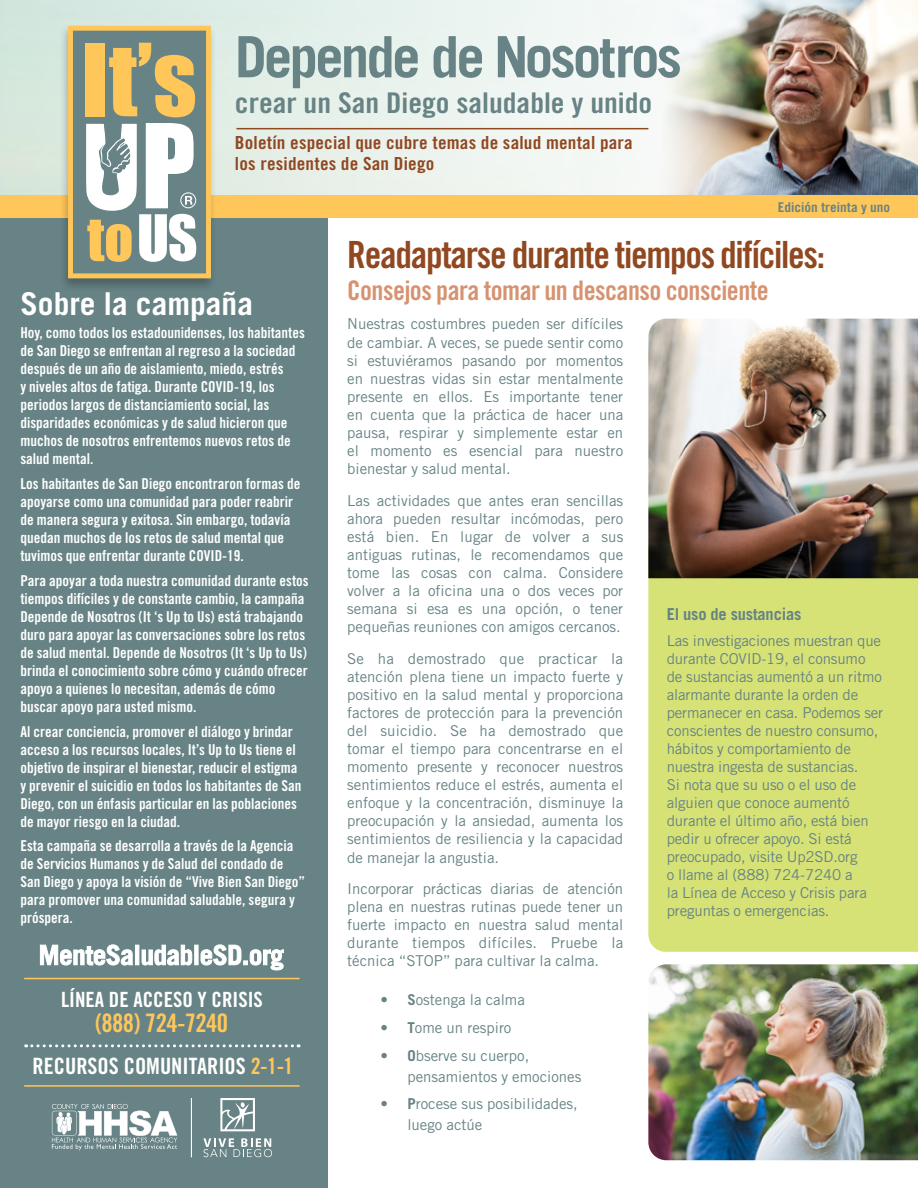
<style>
.page{position:relative;width:918px;height:1188px;background:#fff}
.page>*{position:absolute;margin:0;border:0;box-sizing:border-box;transform-origin:0 0}
.t1{font:700 57px "Trade Gothic LT Std";letter-spacing:-.05em;color:#678385}
.t2{font:37.5px "Trade Gothic LT Std Bd Cn 20";letter-spacing:-.035em;color:#904821}
.t3{font:700 31.5px "Trade Gothic LT Std";color:#fff}
.t4{font:28.5px "Trade Gothic LT Std Bd Cn 20";color:#678385;scale:1.09 1}
.t5{font:27px "Trade Gothic LT Std Bd Cn 20";letter-spacing:-.02em;color:#d79270}
.t6{font:25.5px "Trade Gothic LT Std Bd Cn 20";letter-spacing:-.025em;color:#ffc75a}
.t7{font:22.5px "Trade Gothic LT Std Bd Cn 20";color:#fff}
.t8{font:21px "Trade Gothic LT Std Bd Cn 20";color:#fff}
.t9{font:18px/21px "Trade Gothic LT Std Bd Cn 20";letter-spacing:.01em;color:#904821;scale:1.07 1}
.t10{font:700 16.5px "Trade Gothic LT Std";letter-spacing:-.01em;color:#678385}
.t11{font:15px/18px "Trade Gothic LT Std";letter-spacing:-.01em;color:#678385;text-align:justify}
.t12{font:15px/18px "Trade Gothic LT Std Bd Cn 20";color:#fff}
.t13{font:13.5px "Trade Gothic LT Std Bd Cn 20";color:#678385;scale:1.11 1}
.s1{color:#ffc75a}
.s2{font-weight:700}
</style>
<div class="page">
<div style="left:0;top:211px;width:327px;height:977px;background:#678385"></div>
<div style="left:648px;top:578px;width:270px;height:374px;background:#d6e275"></div>
<img style="left:564px;top:0;width:354px;height:195px">
<div style="left:0;top:195px;width:918px;height:23px;background:#ffc75a"></div>
<div style="left:59px;top:24px;width:158px;height:268px;background:#000;opacity:.25"></div>
<svg style="left:68px;top:26px;width:143px;height:252px"></svg>
<img style="left:648px;top:319px;width:270px;height:259px">
<img style="left:648px;top:964px;width:270px;height:196px">
<hr style="left:236px;top:128px;width:412px;height:1px;background:#904821">
<svg style="left:26px;top:1044px;width:273px;height:3px"></svg>
<hr style="left:24px;top:1085px;width:276px;height:2px;background:#ffc75a">
<hr style="left:24px;top:978px;width:276px;height:1px;background:#ffc75a">
<svg style="left:40px;top:944px;width:93px;height:21px"></svg>
<hr style="left:135px;top:945px;width:4px;height:20px;background:#fff">
<svg style="left:142px;top:945px;width:50px;height:20px"></svg>
<svg style="left:194px;top:945px;width:4px;height:20px"></svg>
<svg style="left:201px;top:944px;width:83px;height:26px"></svg>
<svg style="left:52px;top:1104px;width:125px;height:46px"></svg>
<svg style="left:203px;top:1138px;width:69px;height:19px"></svg>
<svg style="left:220px;top:1098px;width:35px;height:33px"></svg>
<hr style="left:191px;top:1098px;width:1px;height:59px;background:#fff">
<h1 class="t1" style="left:235px;top:22px;width:448px">Depende de Nosotros</h1>
<h3 class="t4" style="left:235px;top:86px;width:384px">crear un San Diego saludable y unido</h3>
<p class="t9" style="left:235px;top:132px;width:373px">Boletín especial que cubre temas de salud mental para los residentes de San Diego</p>
<p class="t13" style="left:778px;top:199px;width:103px">Edición treinta y uno</p>
<h3 class="t3" style="left:20px;top:284px;width:234px">Sobre la campaña</h3>
<p class="t12" style="left:20px;top:324px;width:286px">Hoy, como todos los estadounidenses, los habitantes de San Diego se enfrentan al regreso a la sociedad después de un año de aislamiento, miedo, estrés<br>y niveles altos de fatiga. Durante COVID-19, los periodos largos de distanciamiento social, las disparidades económicas y de salud hicieron que muchos de nosotros enfrentemos nuevos retos de salud mental.</p>
<p class="t12" style="left:20px;top:475px;width:281px">Los habitantes de San Diego encontraron formas de apoyarse como una comunidad para poder reabrir de manera segura y exitosa. Sin embargo, todavía quedan muchos de los retos de salud mental que tuvimos que enfrentar durante COVID-19.</p>
<p class="t12" style="left:20px;top:571px;width:290px">Para apoyar a toda nuestra comunidad durante estos tiempos difíciles y de constante cambio, la campaña Depende de Nosotros (It ‘s Up to Us) está trabajando duro para apoyar las conversaciones sobre los retos de salud mental. Depende de Nosotros (It ‘s Up to Us) brinda el conocimiento sobre cómo y cuándo ofrecer apoyo a quienes lo necesitan, además de cómo buscar apoyo para usted mismo.</p>
<p class="t12" style="left:20px;top:722px;width:282px">Al crear conciencia, promover el diálogo y brindar acceso a los recursos locales, It’s Up to Us tiene el objetivo de inspirar el bienestar, reducir el estigma y prevenir el suicidio en todos los habitantes de San Diego, con un énfasis particular en las poblaciones de mayor riesgo en la ciudad.</p>
<p class="t12" style="left:20px;top:837px;width:286px">Esta campaña se desarrolla a través de la Agencia de Servicios Humanos y de Salud del condado de San Diego y apoya la visión de “Vive Bien San Diego” para promover una comunidad saludable, segura y próspera.</p>
<h3 class="t8" style="left:61px;top:987px;width:203px">LÍNEA DE ACCESO Y CRISIS</h3>
<h3 class="t6" style="left:95px;top:1007px;width:135px">(888) 724-7240</h3>
<h3 class="t7" style="left:33px;top:1053px;width:262px">RECURSOS COMUNITARIOS <span class="s1">2-1-1</span></h3>
<h2 class="t2" style="left:347px;top:232px;width:479px">Readaptarse durante tiempos difíciles:</h2>
<h3 class="t5" style="left:347px;top:274px;width:423px">Consejos para tomar un descanso consciente</h3>
<p class="t11" style="left:347px;top:315px;width:278px">Nuestras costumbres pueden ser difíciles de cambiar. A veces, se puede sentir como si estuviéramos pasando por momentos en nuestras vidas sin estar mentalmente presente en ellos. Es importante tener en cuenta que la práctica de hacer una pausa, respirar y simplemente estar en el momento es esencial para nuestro bienestar y salud mental.</p>
<p class="t11" style="left:347px;top:491px;width:278px">Las actividades que antes eran sencillas ahora pueden resultar incómodas, pero está bien. En lugar de volver a sus antiguas rutinas, le recomendamos que tome las cosas con calma. Considere volver a la oficina una o dos veces por semana si esa es una opción, o tener pequeñas reuniones con amigos cercanos.</p>
<p class="t11" style="left:347px;top:649px;width:278px">Se ha demostrado que practicar la atención plena tiene un impacto fuerte y positivo en la salud mental y proporciona factores de protección para la prevención del suicidio. Se ha demostrado que tomar el tiempo para concentrarse en el momento presente y reconocer nuestros sentimientos reduce el estrés, aumenta el enfoque y la concentración, disminuye la preocupación y la ansiedad, aumenta los sentimientos de resiliencia y la capacidad de manejar la angustia.</p>
<p class="t11" style="left:347px;top:880px;width:278px">Incorporar prácticas diarias de atención plena en nuestras rutinas puede tener un fuerte impacto en nuestra salud mental durante tiempos difíciles. Pruebe la técnica “STOP” para cultivar la calma.</p>
<p class="t11" style="left:380px;top:991px;width:146px"><span class="s2">• S</span>ostenga la calma</p>
<p class="t11" style="left:380px;top:1018px;width:133px"><span class="s2">• T</span>ome un respiro</p>
<p class="t11" style="left:407px;top:1045px;width:176px;line-height:21px;text-indent:-27px"><span class="s2">• O</span>bserve su cuerpo, pensamientos y emociones</p>
<p class="t11" style="left:407px;top:1093px;width:172px;line-height:21px;text-indent:-27px"><span class="s2">• P</span>rocese sus posibilidades, luego actúe</p>
<p class="t10" style="left:667px;top:604px;width:136px">El uso de sustancias</p>
<p class="t11" style="left:667px;top:632px;width:218px;text-align:left">Las investigaciones muestran que durante COVID-19, el consumo de sustancias aumentó a un ritmo alarmante durante la orden de permanecer en casa. Podemos ser conscientes de nuestro consumo, hábitos y comportamiento de nuestra ingesta de sustancias.<br>Si nota que su uso o el uso de alguien que conoce aumentó durante el último año, está bien pedir u ofrecer apoyo. Si está preocupado, visite Up2SD.org<br>o llame al (888) 724-7240 a<br>la Línea de Acceso y Crisis para preguntas o emergencias.</p>
</div>
